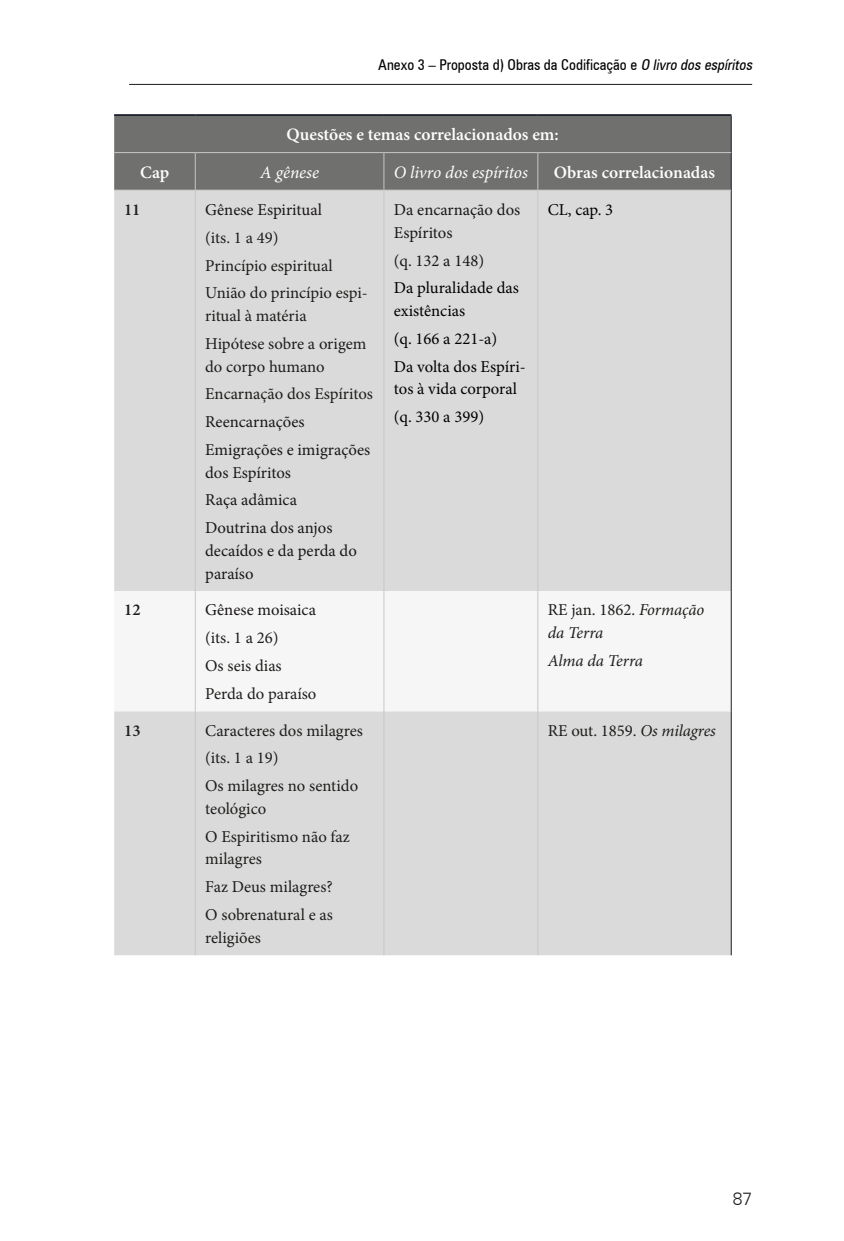
<style>
.page{position:relative;width:844px;height:1241px;background:#fff}
.page>*{position:absolute;margin:0;border:0;box-sizing:border-box;transform-origin:0 0}
.t1{font:600 17.5px "Minion Pro";color:#fff}
.t2{font:italic 17.5px "Minion Pro";letter-spacing:-.01em;color:#fff}
.t3{font:300 17.5px "Zurich BT";color:#1d1d1b}
.t4{font:16.62px/27.7px "Minion Pro";color:#1d1d1b}
.t5{font:16.62px/27.7px "Minion Pro";letter-spacing:.005em;color:#1a1718}
.t6{font:16.62px/27.7px "Minion Pro";color:#000}
.t7{font:italic 16.62px/22.8px "Minion Pro";letter-spacing:-.005em;color:#1d1d1b}
.t8{font:16.62px/22.8px "Minion Pro";letter-spacing:.07em;color:#000}
.t9{font:600 16.62px "Minion Pro";color:#1d1d1b}
.t10{font:condensed 14.88px "Zurich BT";color:#000}
.s1{font-style:italic}
.s2{font-style:normal}
</style>
<div class="page">
<hr style="left:129px;top:84px;width:623px;height:1px;background:#1d1d1b">
<div style="left:114px;top:116px;width:616px;height:74px;background:#70706f"></div>
<div style="left:114px;top:191px;width:616px;height:764px;background:#dadada"></div>
<div style="left:114px;top:591px;width:616px;height:120px;background:#f6f6f6"></div>
<hr style="left:730px;top:190px;width:1px;height:401px;background:#1a1f28">
<hr style="left:730px;top:591px;width:1px;height:120px;background:#1a1f28">
<hr style="left:730px;top:711px;width:1px;height:244px;background:#1a1f28">
<hr style="left:730px;top:116px;width:1px;height:36px;background:#1a1f28">
<hr style="left:730px;top:152px;width:1px;height:38px;background:#1a1f28">
<hr style="left:114px;top:114px;width:81px;height:2px;background:#1a1f28">
<hr style="left:195px;top:114px;width:189px;height:2px;background:#1a1f28">
<hr style="left:384px;top:114px;width:153px;height:2px;background:#1a1f28">
<hr style="left:537px;top:114px;width:194px;height:2px;background:#1a1f28">
<hr style="left:195px;top:190px;width:1px;height:401px;background:#c7c7c6">
<hr style="left:383px;top:190px;width:1px;height:401px;background:#c7c7c6">
<hr style="left:537px;top:190px;width:1px;height:401px;background:#c7c7c6">
<hr style="left:195px;top:591px;width:1px;height:120px;background:#c7c7c6">
<hr style="left:383px;top:591px;width:1px;height:120px;background:#c7c7c6">
<hr style="left:537px;top:591px;width:1px;height:120px;background:#c7c7c6">
<hr style="left:195px;top:711px;width:1px;height:244px;background:#c7c7c6">
<hr style="left:383px;top:711px;width:1px;height:244px;background:#c7c7c6">
<hr style="left:537px;top:711px;width:1px;height:244px;background:#c7c7c6">
<hr style="left:114px;top:152px;width:81px;height:1px;background:#c7c7c6">
<hr style="left:195px;top:152px;width:189px;height:1px;background:#c7c7c6">
<hr style="left:384px;top:152px;width:153px;height:1px;background:#c7c7c6">
<hr style="left:537px;top:152px;width:193px;height:1px;background:#c7c7c6">
<hr style="left:114px;top:190px;width:81px;height:1px;background:#c7c7c6">
<hr style="left:195px;top:190px;width:189px;height:1px;background:#c7c7c6">
<hr style="left:384px;top:190px;width:153px;height:1px;background:#c7c7c6">
<hr style="left:537px;top:190px;width:193px;height:1px;background:#c7c7c6">
<hr style="left:195px;top:153px;width:1px;height:37px;background:#c7c7c6">
<hr style="left:383px;top:153px;width:1px;height:37px;background:#c7c7c6">
<hr style="left:537px;top:153px;width:1px;height:37px;background:#c7c7c6">
<p class="t10" style="left:378px;top:56px;width:378px">Anexo 3 – Proposta d) Obras da Codificação e <span class="s1">O livro dos espíritos</span></p>
<p class="t1" style="left:286px;top:122px;width:274px">Questões e temas correlacionados em:</p>
<p class="t1" style="left:140px;top:160px;width:31px">Cap</p>
<p class="t2" style="left:260px;top:160px;width:60px">A gênese</p>
<p class="t2" style="left:394px;top:160px;width:136px">O livro dos espíritos</p>
<p class="t1" style="left:554px;top:160px;width:162px">Obras correlacionadas</p>
<p class="t9" style="left:124px;top:198px;width:18px">11</p>
<p class="t5" style="left:205px;top:196px;width:118px">Gênese Espiritual</p>
<p class="t4" style="left:205px;top:224px;width:164px">(its. 1 a 49)<br>Princípio espiritual<br>União do princípio espi-</p>
<p class="t4" style="left:205px;top:302px;width:163px">ritual à matéria<br>Hipótese sobre a origem</p>
<p class="t4" style="left:205px;top:352px;width:169px">do corpo humano<br>Encarnação dos Espíritos</p>
<p class="t5" style="left:205px;top:408px;width:166px">Reencarnações<br>Emigrações e imigrações</p>
<p class="t5" style="left:205px;top:458px;width:129px">dos Espíritos<br>Raça adâmica<br>Doutrina dos anjos</p>
<p class="t5" style="left:205px;top:539px;width:153px;line-height:22.8px">decaídos e da perda do paraíso</p>
<p class="t9" style="left:124px;top:598px;width:18px">12</p>
<p class="t5" style="left:205px;top:596px;width:110px">Gênese moisaica</p>
<p class="t4" style="left:205px;top:624px;width:113px">(its. 1 a 26)<br>Os seis dias<br>Perda do paraíso</p>
<p class="t9" style="left:124px;top:718px;width:18px">13</p>
<p class="t4" style="left:205px;top:716px;width:159px">Caracteres dos milagres (its. 1 a 19)<br>Os milagres no sentido</p>
<p class="t4" style="left:205px;top:794px;width:146px">teológico<br>O Espiritismo não faz</p>
<p class="t4" style="left:205px;top:845px;width:129px">milagres<br>Faz Deus milagres?<br>O sobrenatural e as</p>
<p class="t4" style="left:205px;top:923px;width:57px">religiões</p>
<p class="t5" style="left:394px;top:198px;width:128px;line-height:22.8px">Da encarnação dos<br>Espíritos</p>
<p class="t5" style="left:394px;top:246px;width:92px">(q. 132 a 148)</p>
<p class="t8" style="left:394px;top:276px;width:126px">Da pluralidade das existências</p>
<p class="t6" style="left:394px;top:324px;width:133px">(q. 166 a 221-a)<br>Da volta dos Espíri-</p>
<p class="t6" style="left:394px;top:375px;width:125px">tos à vida corporal (q. 330 a 399)</p>
<p class="t6" style="left:547px;top:196px;width:67px">CL, cap. 3</p>
<p class="t7" style="left:547px;top:598px;width:158px"><span class="s2">RE jan. 1862.</span> Formação da Terra</p>
<p class="t7" style="left:547px;top:649px;width:97px">Alma da Terra</p>
<p class="t4" style="left:547px;top:716px;width:169px">RE out. 1859. <span class="s1">Os milagres</span></p>
<p class="t3" style="left:732px;top:1188px;width:21px">87</p>
</div>
